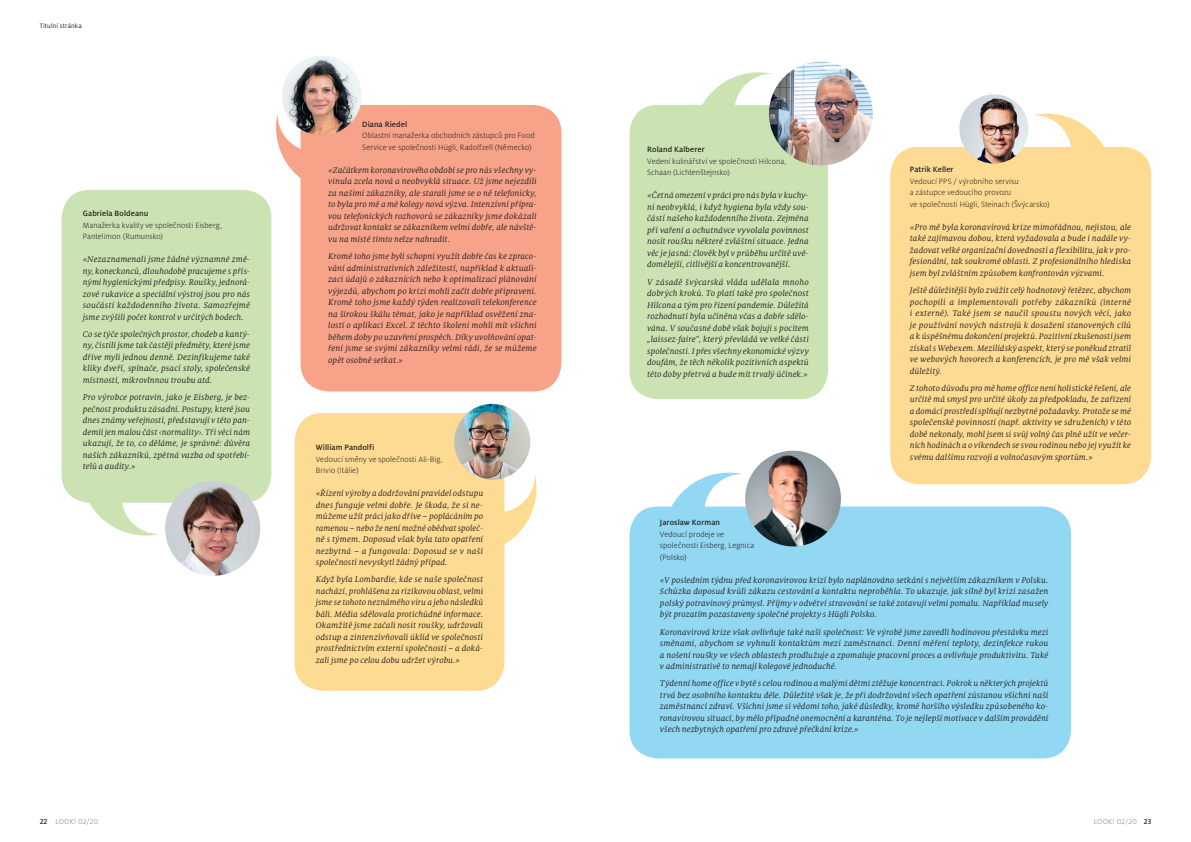
<style>
.page{position:relative;width:1191px;height:842px;background:#fff}
.page>*{position:absolute;margin:0;border:0;box-sizing:border-box;transform-origin:0 0}
.t1{font:italic 9px/11.5px "Milo Serif Pro";letter-spacing:.01em;color:#231f20;text-align:justify}
.t2{font:300 8.5px/11.5px "Milo Pro";letter-spacing:.01em;color:#231f20}
.t3{font:500 8.5px "Milo Pro";letter-spacing:.01em;color:#231f20}
.t4{font:300 8px "Milo Pro";letter-spacing:.025em;color:#808285}
.t5{font:7px "Milo Pro";letter-spacing:.015em;color:#231f20}
.s1{font-weight:500;color:#231f20}
</style>
<div class="page">
<div style="left:294px;top:413px;width:210px;height:278px;background:#fedb92;border-radius:28px"></div>
<div style="left:62px;top:190px;width:209px;height:313px;background:#cbe3b3;border-radius:28px"></div>
<div style="left:300px;top:105px;width:261px;height:286px;background:#f7a389;border-radius:28px"></div>
<svg style="left:276px;top:114px;width:35px;height:71px"></svg>
<img style="left:282px;top:56px;width:80px;height:79px;border-radius:40px">
<svg style="left:88px;top:502px;width:72px;height:33px"></svg>
<img style="left:165px;top:481px;width:95px;height:95px;border-radius:48px">
<img style="left:454px;top:404px;width:76px;height:76px;border-radius:38px">
<svg style="left:501px;top:474px;width:35px;height:72px"></svg>
<div style="left:629px;top:105px;width:199px;height:294px;background:#cbe3b3;border-radius:28px"></div>
<div style="left:890px;top:147px;width:261px;height:337px;background:#fedb92;border-radius:28px"></div>
<div style="left:629px;top:506px;width:442px;height:252px;background:#92d8f3;border-radius:28px"></div>
<svg style="left:671px;top:473px;width:71px;height:34px"></svg>
<img style="left:745px;top:451px;width:96px;height:95px;border-radius:48px">
<svg style="left:1033px;top:114px;width:72px;height:33px"></svg>
<img style="left:959px;top:94px;width:69px;height:70px">
<svg style="left:702px;top:72px;width:70px;height:34px"></svg>
<img style="left:769px;top:62px;width:103px;height:103px;border-radius:52px">
<p class="t5" style="left:40px;top:22px;width:43px">Titulní stránka</p>
<p class="t3" style="left:83px;top:209px;width:67px">Gabriela Boldeanu</p>
<p class="t2" style="left:83px;top:219px;width:141px">Manažerka kvality ve společnosti Eisberg,<br>Pantelimon (Rumunsko)</p>
<p class="t1" style="left:83px;top:254px;width:169px">«Nezaznamenali jsme žádné významné změ&shy;ny, koneckonců, dlouhodobě pracujeme s přís&shy;nými hygienickými předpisy. Roušky, jednorá&shy;zové rukavice a speciální výstroj jsou pro nás součástí každodenního života. Samozřejmě jsme zvýšili počet kontrol v určitých bodech.</p>
<p class="t1" style="left:83px;top:328px;width:169px">Co se týče společných prostor, chodeb a kantý&shy;ny, čistili jsme tak častěji předměty, které jsme dříve myli jednou denně. Dezinfikujeme také kliky dveří, spínače, psací stoly, společenské místnosti, mikrovlnnou troubu atd.</p>
<p class="t1" style="left:83px;top:391px;width:169px">Pro výrobce potravin, jako je Eisberg, je bez&shy;pečnost produktu zásadní. Postupy, které jsou dnes známy veřejnosti, představují v této pan&shy;demii jen malou část ‹normality›. Tři věci nám ukazují, že to, co děláme, je správné: důvěra našich zákazníků, zpětná vazba od spotřebi&shy;telů a audity.»</p>
<p class="t4" style="left:40px;top:817px;width:60px"><span class="s1">22</span> LOOK! 02/20</p>
<p class="t3" style="left:362px;top:119px;width:46px">Diana Riedel</p>
<p class="t2" style="left:362px;top:130px;width:174px">Oblastní manažerka obchodních zástupců pro Food<br>Service ve společnosti Hügli, Radolfzell (Německo)</p>
<p class="t1" style="left:328px;top:164px;width:210px">«Začátkem koronavirového období se pro nás všechny vy&shy;vinula zcela nová a neobvyklá situace. Už jsme nejezdili za našimi zákazníky, ale starali jsme se o ně telefonicky, to byla pro mě a mé kolegy nová výzva. Intenzivní přípra&shy;vou telefonických rozhovorů se zákazníky jsme dokázali udržovat kontakt se zákazníkem velmi dobře, ale návště&shy;vu na místě tímto nelze nahradit.</p>
<p class="t1" style="left:328px;top:250px;width:210px">Kromě toho jsme byli schopni využít dobře čas ke zpraco&shy;vání administrativních záležitostí, například k aktuali&shy;zaci údajů o zákaznících nebo k optimalizaci plánování výjezdů, abychom po krizi mohli začít dobře připraveni.<br>Kromě toho jsme každý týden realizovali telekonference na širokou škálu témat, jako je například osvěžení zna&shy;lostí o aplikaci Excel. Z těchto školení mohli mít všichni během doby po uzavření prospěch. Díky uvolňování opat&shy;ření jsme se svými zákazníky velmi rádi, že se můžeme opět osobně setkat.»</p>
<p class="t3" style="left:316px;top:443px;width:60px">William Pandolfi</p>
<p class="t2" style="left:316px;top:453px;width:128px">Vedoucí směny ve společnosti Ali-Big,<br>Brivio (Itálie)</p>
<p class="t1" style="left:316px;top:487px;width:169px">«Řízení výroby a dodržování pravidel odstupu dnes funguje velmi dobře. Je škoda, že si ne&shy;můžeme užít práci jako dříve – poplácáním po ramenou – nebo že není možné obědvat společ&shy;ně s týmem. Doposud však byla tato opatření nezbytná – a fungovala: Doposud se v naší společnosti nevyskytl žádný případ.</p>
<p class="t1" style="left:316px;top:574px;width:169px">Když byla Lombardie, kde se naše společnost nachází, prohlášena za rizikovou oblast, velmi jsme se tohoto neznámého viru a jeho následků báli. Média sdělovala protichůdné informace.<br>Okamžitě jsme začali nosit roušky, udržovali odstup a zintenzivňovali úklid ve společnosti prostřednictvím externí společnosti – a doká&shy;zali jsme po celou dobu udržet výrobu.»</p>
<p class="t3" style="left:647px;top:145px;width:59px">Roland Kalberer</p>
<p class="t2" style="left:647px;top:155px;width:141px">Vedení kulinářství ve společnosti Hilcona,<br>Schaan (Lichtenštejnsko)</p>
<p class="t1" style="left:647px;top:190px;width:163px">«Četná omezení v práci pro nás byla v kuchy&shy;ni neobvyklá, i když hygiena byla vždy sou&shy;částí našeho každodenního života. Zejména při vaření a ochutnávce vyvolala povinnost nosit roušku některé zvláštní situace. Jedna věc je jasná: člověk byl v průběhu určitě uvě&shy;domělejší, citlivější a koncentrovanější.</p>
<p class="t1" style="left:647px;top:276px;width:163px">V zásadě švýcarská vláda udělala mnoho dobrých kroků. To platí také pro společnost Hilcona a tým pro řízení pandemie. Důležitá rozhodnutí byla učiněna včas a dobře sdělo&shy;vána. V současné době však bojuji s pocitem „laissez-faire“, který převládá ve velké části společnosti. I přes všechny ekonomické výzvy doufám, že těch několik pozitivních aspektů této doby přetrvá a bude mít trvalý účinek.»</p>
<p class="t3" style="left:910px;top:165px;width:45px">Patrik Keller</p>
<p class="t2" style="left:910px;top:176px;width:141px">Vedoucí PPS / výrobního servisu<br>a zástupce vedoucího provozu<br>ve společnosti Hügli, Steinach (Švýcarsko)</p>
<p class="t1" style="left:910px;top:221px;width:223px">«Pro mě byla koronavirová krize mimořádnou, nejistou, ale také zajímavou dobou, která vyžadovala a bude i nadále vy&shy;žadovat velké organizační dovednosti a flexibilitu, jak v pro&shy;fesionální, tak soukromé oblasti. Z profesionálního hlediska jsem byl zvláštním způsobem konfrontován výzvami.</p>
<p class="t1" style="left:910px;top:285px;width:223px">Ještě důležitější bylo zvážit celý hodnotový řetězec, abychom pochopili a implementovali potřeby zákazníků (interně i externě). Také jsem se naučil spoustu nových věcí, jako je používání nových nástrojů k dosažení stanovených cílů a k úspěšnému dokončení projektů. Pozitivní zkušenosti jsem získal s Webexem. Mezilidský aspekt, který se poněkud ztratil ve webových hovorech a konferencích, je pro mě však velmi důležitý.</p>
<p class="t1" style="left:910px;top:382px;width:223px">Z tohoto důvodu pro mě home office není holistické řešení, ale určitě má smysl pro určité úkoly za předpokladu, že zařízení a domácí prostředí splňují nezbytné požadavky. Protože se mé společenské povinnosti (např. aktivity ve sdruženích) v této době nekonaly, mohl jsem si svůj volný čas plně užít ve večer&shy;ních hodinách a o víkendech se svou rodinou nebo jej využít ke svému dalšímu rozvoji a volnočasovým sportům.»</p>
<p class="t3" style="left:660px;top:518px;width:62px">Jaroslaw Korman</p>
<p class="t2" style="left:660px;top:529px;width:96px">Vedoucí prodeje ve společnosti Eisberg, Legnica (Polsko)</p>
<p class="t1" style="left:660px;top:574px;width:390px">«V posledním týdnu před koronavirovou krizí bylo naplánováno setkání s největším zákazníkem v Polsku.<br>Schůzka doposud kvůli zákazu cestování a kontaktu neproběhla. To ukazuje, jak silně byl krizí zasažen polský potravinový průmysl. Příjmy v odvětví stravování se také zotavují velmi pomalu. Například musely být prozatím pozastaveny společné projekty s Hügli Polsko.</p>
<p class="t1" style="left:660px;top:626px;width:390px">Koronavirová krize však ovlivňuje také naši společnost: Ve výrobě jsme zavedli hodinovou přestávku mezi směnami, abychom se vyhnuli kontaktům mezi zaměstnanci. Denní měření teploty, dezinfekce rukou a nošení roušky ve všech oblastech prodlužuje a zpomaluje pracovní proces a ovlivňuje produktivitu. Také v administrativě to nemají kolegové jednoduché.</p>
<p class="t1" style="left:660px;top:678px;width:390px">Týdenní home office v bytě s celou rodinou a malými dětmi ztěžuje koncentraci. Pokrok u některých projektů trvá bez osobního kontaktu déle. Důležité však je, že při dodržování všech opatření zůstanou všichni naši zaměstnanci zdraví. Všichni jsme si vědomi toho, jaké důsledky, kromě horšího výsledku způsobeného ko&shy;ronavirovou situací, by mělo případné onemocnění a karanténa. To je nejlepší motivace v dalším provádění všech nezbytných opatření pro zdravé přečkání krize.»</p>
<p class="t4" style="left:1093px;top:817px;width:59px">LOOK! 02/20 <span class="s1">23</span></p>
</div>
